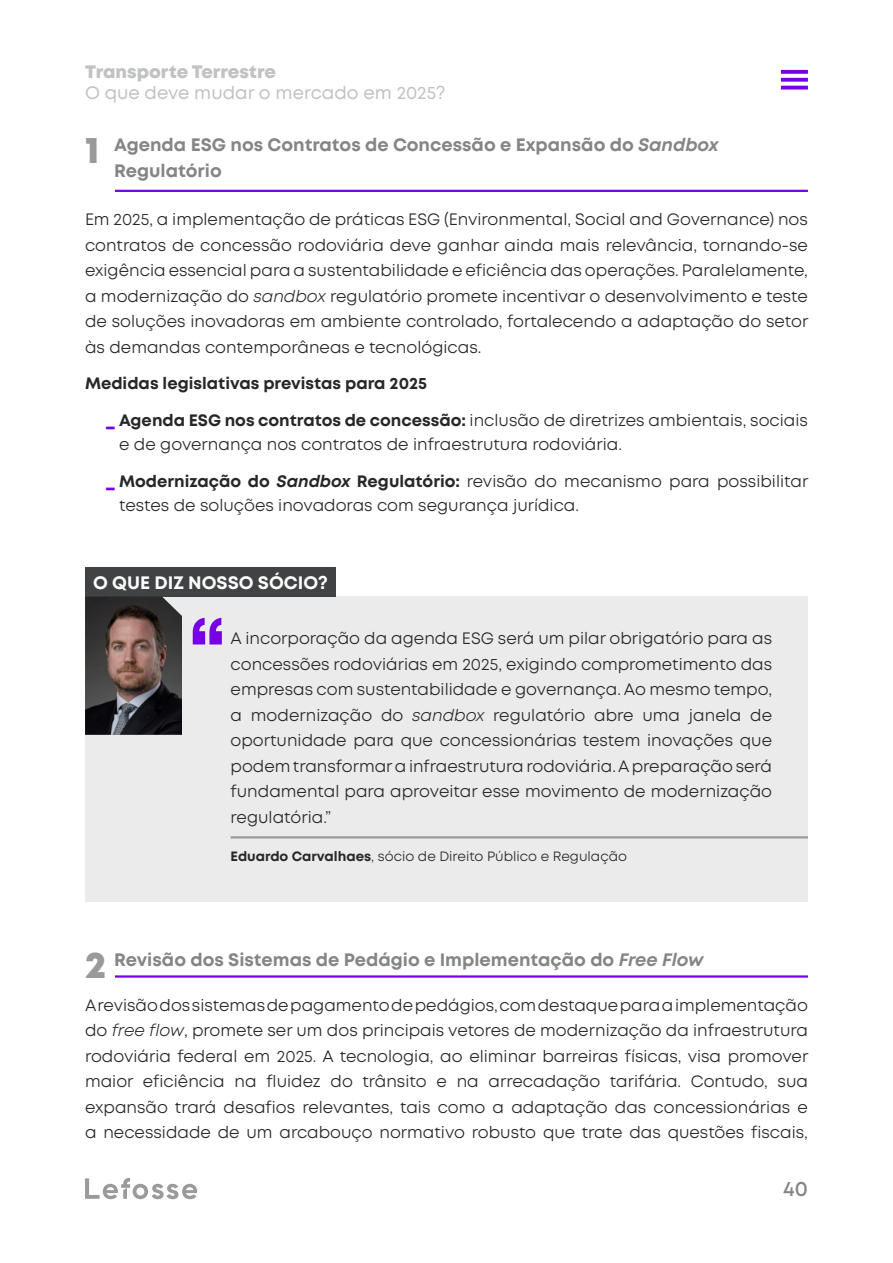
<style>
.page{position:relative;width:893px;height:1263px;background:#fff}
.page>*{position:absolute;margin:0;border:0;box-sizing:border-box;transform-origin:0 0}
.t1{font:600 21px "Mont";color:#858585}
.t2{font:700 18px/25.5px "Mont";color:#858585}
.t3{font:18px "Mont";color:#c0c3c1}
.t4{font:800 18px "Mont";color:#c0c3c1}
.t5{font:700 18px "Mont";color:#fff}
.t6{font:16.5px/25.5px "Mont";color:#262827;text-align:justify}
.t7{font:700 16.5px "Mont";color:#262827}
.t8{font:13.5px "Mont";color:#262827}
.s1{font-weight:800;font-size:37.5px;color:#9b9a9a}
.s2{font-style:italic}
.s3{font-weight:800;color:#7800e5}
.s4{font-weight:700}
.s5{font-weight:700;font-style:italic}
</style>
<div class="page">
<svg style="left:781px;top:70px;width:27px;height:20px"></svg>
<svg style="left:85px;top:1178px;width:112px;height:21px"></svg>
<div style="left:85px;top:596px;width:723px;height:306px;background:#ebebeb"></div>
<div style="left:85px;top:567px;width:251px;height:29px;background:#404243"></div>
<svg style="left:193px;top:618px;width:29px;height:26px"></svg>
<img style="left:85px;top:596px;width:97px;height:139px">
<hr style="left:231px;top:836px;width:577px;height:2px;background:#9b9a9a">
<hr style="left:115px;top:975px;width:693px;height:3px;background:#7800e5">
<hr style="left:115px;top:190px;width:693px;height:2px;background:#7800e5">
<p class="t4" style="left:85px;top:60px;width:192px">Transporte Terrestre</p>
<p class="t3" style="left:85px;top:81px;width:362px">O que deve mudar o mercado em 2025?</p>
<p class="t2" style="left:114px;top:132px;width:606px;text-indent:-29px"><span class="s1">1</span> Agenda ESG nos Contratos de Concessão e Expansão do <span class="s2">Sandbox<br></span>Regulatório</p>
<p class="t6" style="left:85px;top:207px;width:725px">Em 2025, a implementação de práticas ESG (Environmental, Social and Governance) nos contratos de concessão rodoviária deve ganhar ainda mais relevância, tornando-se exigência essencial para a sustentabilidade e eficiência das operações. Paralelamente, a modernização do <span class="s2">sandbox</span> regulatório promete incentivar o desenvolvimento e teste de soluções inovadoras em ambiente controlado, fortalecendo a adaptação do setor às demandas contemporâneas e tecnológicas.</p>
<p class="t7" style="left:85px;top:373px;width:344px">Medidas legislativas previstas para 2025</p>
<p class="t6" style="left:119px;top:409px;width:690px;line-height:24px;text-indent:-13px"><span class="s3">_</span> <span class="s4">Agenda ESG nos contratos de concessão:</span> inclusão de diretrizes ambientais, sociais e de governança nos contratos de infraestrutura rodoviária.</p>
<p class="t6" style="left:119px;top:469px;width:691px;line-height:24px;text-indent:-13px"><span class="s3">_</span> <span class="s4">Modernização do</span> <span class="s5">Sandbox</span> <span class="s4">Regulatório:</span> revisão do mecanismo para possibilitar testes de soluções inovadoras com segurança jurídica.</p>
<p class="t5" style="left:93px;top:570px;width:236px">O QUE DIZ NOSSO SÓCIO?</p>
<p class="t6" style="left:231px;top:626px;width:543px">A incorporação da agenda ESG será um pilar obrigatório para as concessões rodoviárias em 2025, exigindo comprometimento das empresas com sustentabilidade e governança. Ao mesmo tempo, a modernização do <span class="s2">sandbox</span> regulatório abre uma janela de oportunidade para que concessionárias testem inovações que podem transformar a infraestrutura rodoviária. A preparação será fundamental para aproveitar esse movimento de modernização regulatória.”</p>
<p class="t8" style="left:231px;top:848px;width:398px"><span class="s4">Eduardo Carvalhaes</span>, sócio de Direito Público e Regulação</p>
<p class="t2" style="left:85px;top:947px;width:620px"><span class="s1">2</span> Revisão dos Sistemas de Pedágio e Implementação do <span class="s2">Free Flow</span></p>
<p class="t6" style="left:85px;top:992px;width:725px">A revisão dos sistemas de pagamento de pedágios, com destaque para a implementação do <span class="s2">free flow</span>, promete ser um dos principais vetores de modernização da infraestrutura rodoviária federal em 2025. A tecnologia, ao eliminar barreiras físicas, visa promover maior eficiência na fluidez do trânsito e na arrecadação tarifária. Contudo, sua expansão trará desafios relevantes, tais como a adaptação das concessionárias e a necessidade de um arcabouço normativo robusto que trate das questões fiscais,</p>
<p class="t1" style="left:783px;top:1175px;width:26px">40</p>
</div>
